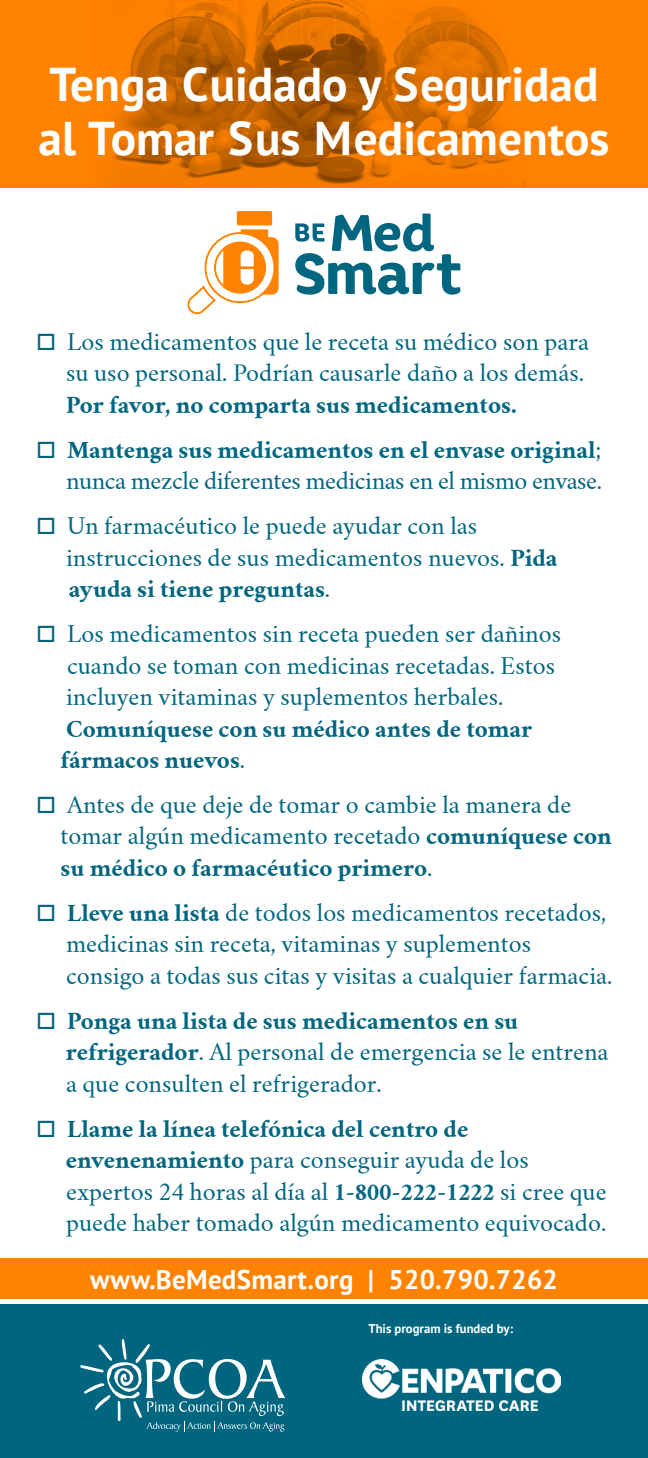
<style>
.page{position:relative;width:648px;height:1458px;background:#fff}
.page>*{position:absolute;margin:0;border:0;box-sizing:border-box;transform-origin:0 0}
.t1{font:700 47.25px/54px "PT Sans";color:#fff}
.paragraph{font:700 27px "PT Sans";letter-spacing:.01em;color:#fff}
.bullets{font:22.5px/31.5px "Crimson Text";color:#006680}
.bullets-2{font:22.5px/31.5px "Crimson Text";letter-spacing:-.02em;color:#006680;text-align:right}
.t2{font:700 12.6px "PT Sans";color:#fff}
.s1{font-weight:700}
</style>
<div class="page">
<div style="left:0;top:0;width:648px;height:188px;background:#ff8200"></div>
<img style="left:112px;top:0;width:414px;height:188px">
<div style="left:0;top:1304px;width:648px;height:154px;background:#006680"></div>
<img style="left:363px;top:1360px;width:198px;height:51px">
<svg style="left:81px;top:1339px;width:204px;height:93px"></svg>
<div style="left:0;top:1259px;width:648px;height:40px;background:#ff8200"></div>
<svg style="left:295px;top:214px;width:166px;height:81px"></svg>
<div style="left:237px;top:211px;width:35px;height:14px;background:#ff8200"></div>
<svg style="left:187px;top:229px;width:92px;height:85px"></svg>
<p class="t1" style="left:39px;top:56px;width:572px">Tenga Cuidado y Seguridad al Tomar Sus Medicamentos</p>
<p class="bullets" style="left:66px;top:326px;width:525px;text-indent:-30px">□ Los medicamentos que le receta su médico son para su uso personal. Podrían causarle daño a los demás.<br><span class="s1">Por favor, no comparta sus medicamentos.</span></p>
<p class="bullets-2" style="left:36px;top:434px;width:568px">□ <span class="s1">Mantenga sus medicamentos en el envase original</span>; nunca mezcle diferentes medicinas en el mismo envase.</p>
<p class="bullets" style="left:66px;top:510px;width:493px;text-indent:-30px">□ Un farmacéutico le puede ayudar con las instrucciones de sus medicamentos nuevos. <span class="s1">Pida ayuda si tiene preguntas</span>.</p>
<p class="bullets" style="left:61px;top:618px;width:502px;text-indent:-25px">□ Los medicamentos sin receta pueden ser dañinos cuando se toman con medicinas recetadas. Estos incluyen vitaminas y suplementos herbales.<br><span class="s1">Comuníquese con su médico antes de tomar fármacos nuevos</span>.</p>
<p class="bullets" style="left:61px;top:789px;width:553px;text-indent:-25px">□ Antes de que deje de tomar o cambie la manera de tomar algún medicamento recetado <span class="s1">comuníquese con su médico o farmacéutico primero</span>.</p>
<p class="bullets" style="left:66px;top:897px;width:548px;text-indent:-30px">□ <span class="s1">Lleve una lista</span> de todos los medicamentos recetados, medicinas sin receta, vitaminas y suplementos consigo a todas sus citas y visitas a cualquier farmacia.</p>
<p class="bullets" style="left:66px;top:1005px;width:544px;text-indent:-30px">□ <span class="s1">Ponga una lista de sus medicamentos en su refrigerador</span>. Al personal de emergencia se le entrena a que consulten el refrigerador.</p>
<p class="bullets" style="left:66px;top:1113px;width:542px;text-indent:-30px">□ <span class="s1">Llame la línea telefónica del centro de envenenamiento</span> para conseguir ayuda de los expertos 24 horas al día al <span class="s1">1-800-222-1222</span> si cree que puede haber tomado algún medicamento equivocado.</p>
<p class="paragraph" style="left:90px;top:1261px;width:469px">www.BeMedSmart.org | 520.790.7262</p>
<p class="t2" style="left:369px;top:1321px;width:146px">This program is funded by:</p>
</div>
